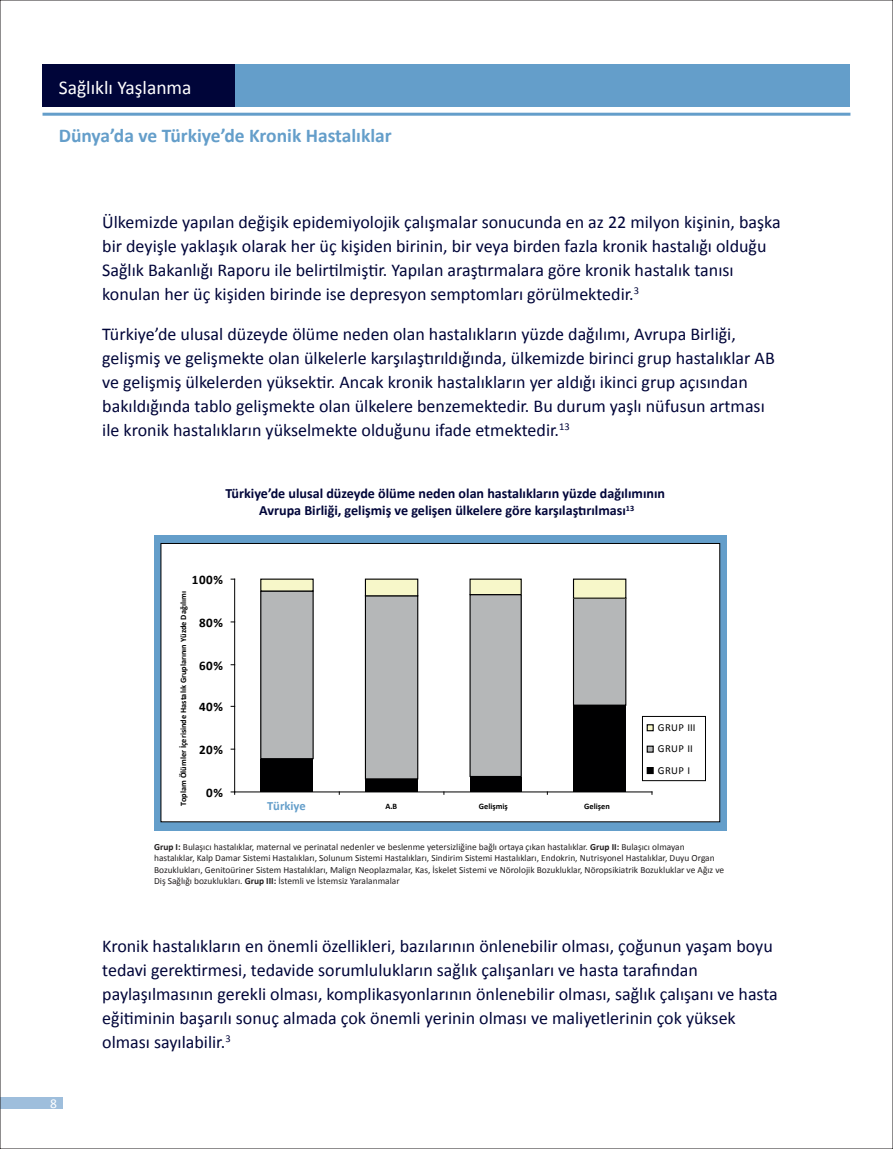
<style>
.page{position:relative;width:893px;height:1149px;background:#fff}
.page>*{position:absolute;margin:0;border:0;box-sizing:border-box;transform-origin:0 0}
.t1{font:700 19.5px "Calibri";color:#649eca}
.t2{font:19.5px "Calibri";color:#fff}
.t3{font:18px/24px "Calibri";color:#000539}
.t4{font:700 14.1px/17px "Calibri";color:#000539;text-align:center}
.t5{font:13.5px "Calibri";color:#fff}
.t6{font:700 13.05px "Calibri";letter-spacing:.045em;color:#000001}
.t7{font:700 12.6px "Calibri";color:#649eca}
.t8{font:10.65px/21.5px "Calibri";letter-spacing:.03em;color:#000001}
.t9{font:9.45px/11.2px "Calibri";color:#231f20}
.t10{font:700 8.25px "Calibri";color:#000001}
.s1{font-weight:700}
</style>
<div class="page">
<div style="left:0;top:1097px;width:62px;height:11px;background:#9ebedc"></div>
<div style="left:43px;top:64px;width:807px;height:42px;background:#649eca"></div>
<div style="left:43px;top:64px;width:192px;height:42px;background:#000539"></div>
<hr style="left:43px;top:113px;width:807px;height:3px;background:#649eca">
<div style="left:154px;top:534px;width:573px;height:296px;background:#649eca"></div>
<div style="left:161px;top:543px;width:559px;height:278px;background:#fff"></div>
<div style="left:161px;top:543px;width:559px;height:278px;border:1px solid #000001"></div>
<div style="left:261px;top:758px;width:52px;height:33px;background:#000001"></div>
<div style="left:365px;top:778px;width:53px;height:13px;background:#000001"></div>
<div style="left:470px;top:776px;width:51px;height:15px;background:#000001"></div>
<div style="left:573px;top:705px;width:53px;height:86px;background:#000001"></div>
<div style="left:261px;top:591px;width:52px;height:167px;background:#b5b7b8"></div>
<div style="left:260px;top:590px;width:54px;height:169px;border:1px solid #000001"></div>
<div style="left:365px;top:595px;width:53px;height:183px;background:#b5b7b8"></div>
<div style="left:365px;top:595px;width:53px;height:184px;border:1px solid #000001"></div>
<div style="left:470px;top:594px;width:51px;height:182px;background:#b5b7b8"></div>
<div style="left:469px;top:594px;width:53px;height:182px;border:1px solid #000001"></div>
<div style="left:573px;top:598px;width:53px;height:107px;background:#b5b7b8"></div>
<div style="left:573px;top:597px;width:53px;height:108px;border:1px solid #000001"></div>
<div style="left:261px;top:579px;width:52px;height:12px;background:#f7f7c9"></div>
<div style="left:365px;top:579px;width:53px;height:16px;background:#f7f7c9"></div>
<div style="left:365px;top:578px;width:53px;height:18px;border:1px solid #000001"></div>
<div style="left:470px;top:579px;width:51px;height:15px;background:#f7f7c9"></div>
<div style="left:469px;top:578px;width:53px;height:17px;border:1px solid #000001"></div>
<div style="left:573px;top:579px;width:53px;height:19px;background:#f7f7c9"></div>
<hr style="left:234px;top:579px;width:1px;height:212px;background:#000001">
<hr style="left:235px;top:791px;width:417px;height:1px;background:#000001">
<div style="left:642px;top:716px;width:63px;height:64px;border:1px solid #000001"></div>
<div style="left:647px;top:724px;width:7px;height:7px;border:1px solid #000001"></div>
<div style="left:647px;top:745px;width:7px;height:7px;border:1px solid #000001"></div>
<div style="left:647px;top:766px;width:7px;height:7px;border:1px solid #000001"></div>
<p class="t2" style="left:59px;top:75px;width:134px">Sağlıklı Yaşlanma</p>
<p class="t1" style="left:59px;top:123px;width:335px">Dünya’da ve Türkiye’de Kronik Hastalıklar</p>
<p class="t3" style="left:102px;top:210px;width:680px">Ülkemizde yapılan değişik epidemiyolojik çalışmalar sonucunda en az 22 milyon kişinin, başka bir deyişle yaklaşık olarak her üç kişiden birinin, bir veya birden fazla kronik hastalığı olduğu Sağlık Bakanlığı Raporu ile belirtilmiştir. Yapılan araştırmalara göre kronik hastalık tanısı konulan her üç kişiden birinde ise depresyon semptomları görülmektedir.<sup>3</sup></p>
<p class="t3" style="left:102px;top:321px;width:674px">Türkiye’de ulusal düzeyde ölüme neden olan hastalıkların yüzde dağılımı, Avrupa Birliği, gelişmiş ve gelişmekte olan ülkelerle karşılaştırıldığında, ülkemizde birinci grup hastalıklar AB ve gelişmiş ülkelerden yüksektir. Ancak kronik hastalıkların yer aldığı ikinci grup açısından bakıldığında tablo gelişmekte olan ülkelere benzemektedir. Bu durum yaşlı nüfusun artması ile kronik hastalıkların yükselmekte olduğunu ifade etmektedir.<sup>13</sup></p>
<p class="t4" style="left:225px;top:485px;width:441px">Türkiye’de ulusal düzeyde ölüme neden olan hastalıkların yüzde dağılımının<br>Avrupa Birliği, gelişmiş ve gelişen ülkelere göre karşılaştırılması<sup>13</sup></p>
<p class="t6" style="left:192px;top:571px;width:33px">100%</p>
<p class="t10" style="left:178px;top:805px;width:216px;rotate:-90deg">Toplam Ölümler İçerisinde Hastalık Gruplarının Yüzde Dağılımı</p>
<p class="t6" style="left:199px;top:614px;width:25px">80%</p>
<p class="t6" style="left:199px;top:657px;width:25px">60%</p>
<p class="t6" style="left:199px;top:698px;width:25px">40%</p>
<p class="t6" style="left:199px;top:741px;width:25px">20%</p>
<p class="t6" style="left:206px;top:784px;width:18px">0%</p>
<p class="t7" style="left:267px;top:797px;width:40px">Türkiye</p>
<p class="t10" style="left:385px;top:800px;width:13px">A.B</p>
<p class="t10" style="left:479px;top:800px;width:31px">Gelişmiş</p>
<p class="t10" style="left:584px;top:800px;width:27px">Gelişen</p>
<p class="t8" style="left:658px;top:716px;width:39px">GRUP III<br>GRUP II<br>GRUP I</p>
<p class="t9" style="left:154px;top:841px;width:572px"><span class="s1">Grup I:</span> Bulaşıcı hastalıklar, maternal ve perinatal nedenler ve beslenme yetersizliğine bağlı ortaya çıkan hastalıklar. <span class="s1">Grup II:</span> Bulaşıcı olmayan hastalıklar, Kalp Damar Sistemi Hastalıkları, Solunum Sistemi Hastalıkları, Sindirim Sistemi Hastalıkları, Endokrin, Nutrisyonel Hastalıklar, Duyu Organ Bozuklukları, Genitoüriner Sistem Hastalıkları, Malign Neoplazmalar, Kas, İskelet Sistemi ve Nörolojik Bozukluklar, Nöropsikiatrik Bozukluklar ve Ağız ve Diş Sağlığı bozuklukları. <span class="s1">Grup III:</span> İstemli ve İstemsiz Yaralanmalar</p>
<p class="t5" style="left:50px;top:1094px;width:8px">8</p>
<p class="t3" style="left:102px;top:934px;width:677px">Kronik hastalıkların en önemli özellikleri, bazılarının önlenebilir olması, çoğunun yaşam boyu tedavi gerektirmesi, tedavide sorumlulukların sağlık çalışanları ve hasta tarafından paylaşılmasının gerekli olması, komplikasyonlarının önlenebilir olması, sağlık çalışanı ve hasta eğitiminin başarılı sonuç almada çok önemli yerinin olması ve maliyetlerinin çok yüksek olması sayılabilir.<sup>3</sup></p>
</div>
